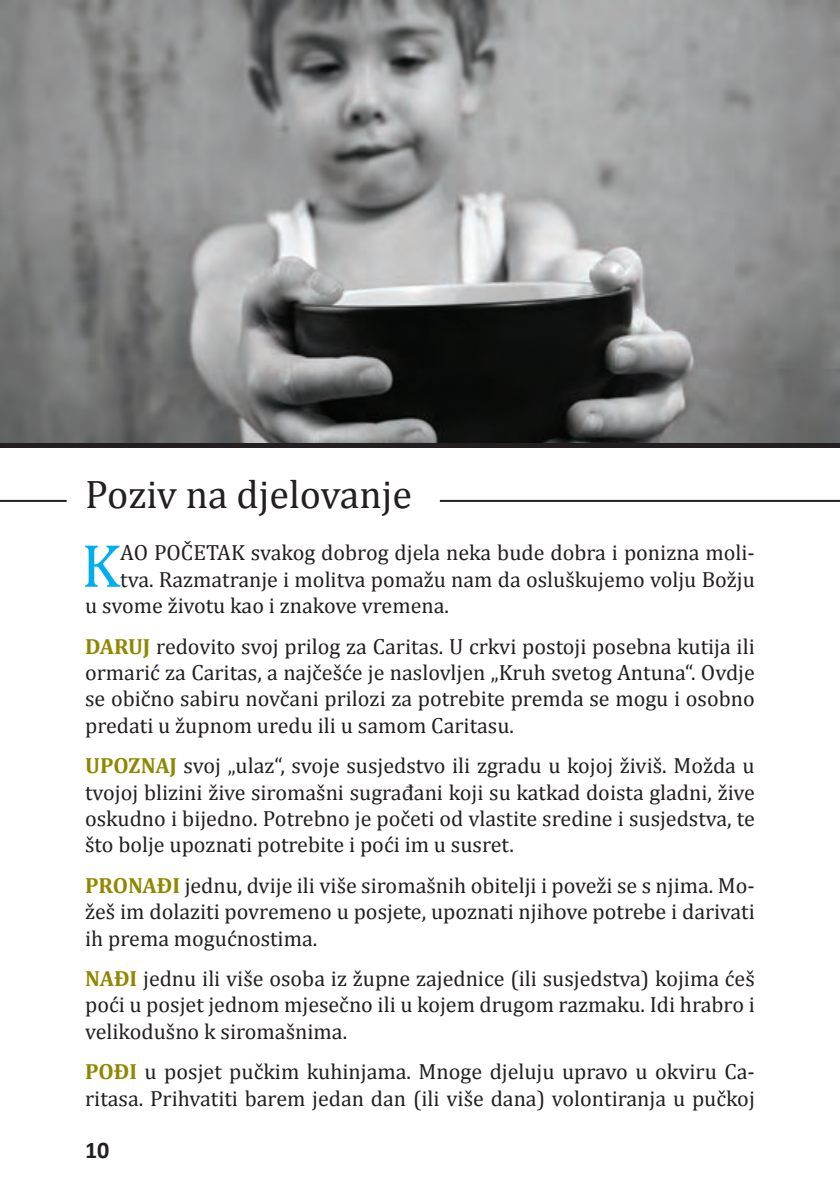
<style>
.page{position:relative;width:840px;height:1191px;background:#fff}
.page>*{position:absolute;margin:0;border:0;box-sizing:border-box;transform-origin:0 0}
.t1{font:61.6px "Cambria";color:#00aeef}
.t2{font:40px "Cambria";color:#231f20}
.t3{font:700 24px "Calibri";color:#231f20}
.t4{font:22px/26.4px "Cambria";color:#231f20;text-align:justify}
.s1{font-weight:700;color:#908700}
</style>
<div class="page">
<hr style="left:439px;top:500px;width:400px;height:2px;background:#231f20">
<hr style="left:0;top:500px;width:67px;height:2px;background:#231f20">
<svg style="left:0;top:442px;width:839px;height:6px;background:#2c292a"></svg>
<img style="left:0;top:0;width:839px;height:442px">
<h2 class="t2" style="left:85px;top:470px;width:328px">Poziv na djelovanje</h2>
<h1 class="t1" style="left:81px;top:529px;width:40px">K</h1>
<p class="t4" style="left:120px;top:539px;width:635px">AO POČETAK svakog dobrog djela neka bude dobra i ponizna moli-</p>
<p class="t4" style="left:120px;top:566px;width:635px">tva. Razmatranje i molitva pomažu nam da osluškujemo volju Božju</p>
<p class="t4" style="left:85px;top:592px;width:365px">u svome životu kao i znakove vremena.</p>
<p class="t4" style="left:85px;top:633px;width:670px"><span class="s1">DARUJ</span> redovito svoj prilog za Caritas. U crkvi postoji posebna kutija ili ormarić za Caritas, a najčešće je naslovljen „Kruh svetog Antuna“. Ovdje se obično sabiru novčani prilozi za potrebite premda se mogu i osobno predati u župnom uredu ili u samom Caritasu.</p>
<p class="t4" style="left:85px;top:752px;width:670px"><span class="s1">UPOZNAJ</span> svoj „ulaz“, svoje susjedstvo ili zgradu u kojoj živiš. Možda u tvojoj blizini žive siromašni sugrađani koji su katkad doista gladni, žive oskudno i bijedno. Potrebno je početi od vlastite sredine i susjedstva, te što bolje upoznati potrebite i poći im u susret.</p>
<p class="t4" style="left:85px;top:872px;width:670px"><span class="s1">PRONAĐI</span> jednu, dvije ili više siromašnih obitelji i poveži se s njima. Mo&shy;žeš im dolaziti povremeno u posjete, upoznati njihove potrebe i darivati ih prema mogućnostima.</p>
<p class="t4" style="left:85px;top:965px;width:670px"><span class="s1">NAĐI</span> jednu ili više osoba iz župne zajednice (ili susjedstva) kojima ćeš poći u posjet jednom mjesečno ili u kojem drugom razmaku. Idi hrabro i velikodušno k siromašnima.</p>
<p class="t4" style="left:85px;top:1058px;width:670px"><span class="s1">POĐI</span> u posjet pučkim kuhinjama. Mnoge djeluju upravo u okviru Ca&shy;ritasa. Prihvatiti barem jedan dan (ili više dana) volontiranja u pučkoj</p>
<p class="t3" style="left:85px;top:1133px;width:26px">10</p>
</div>
